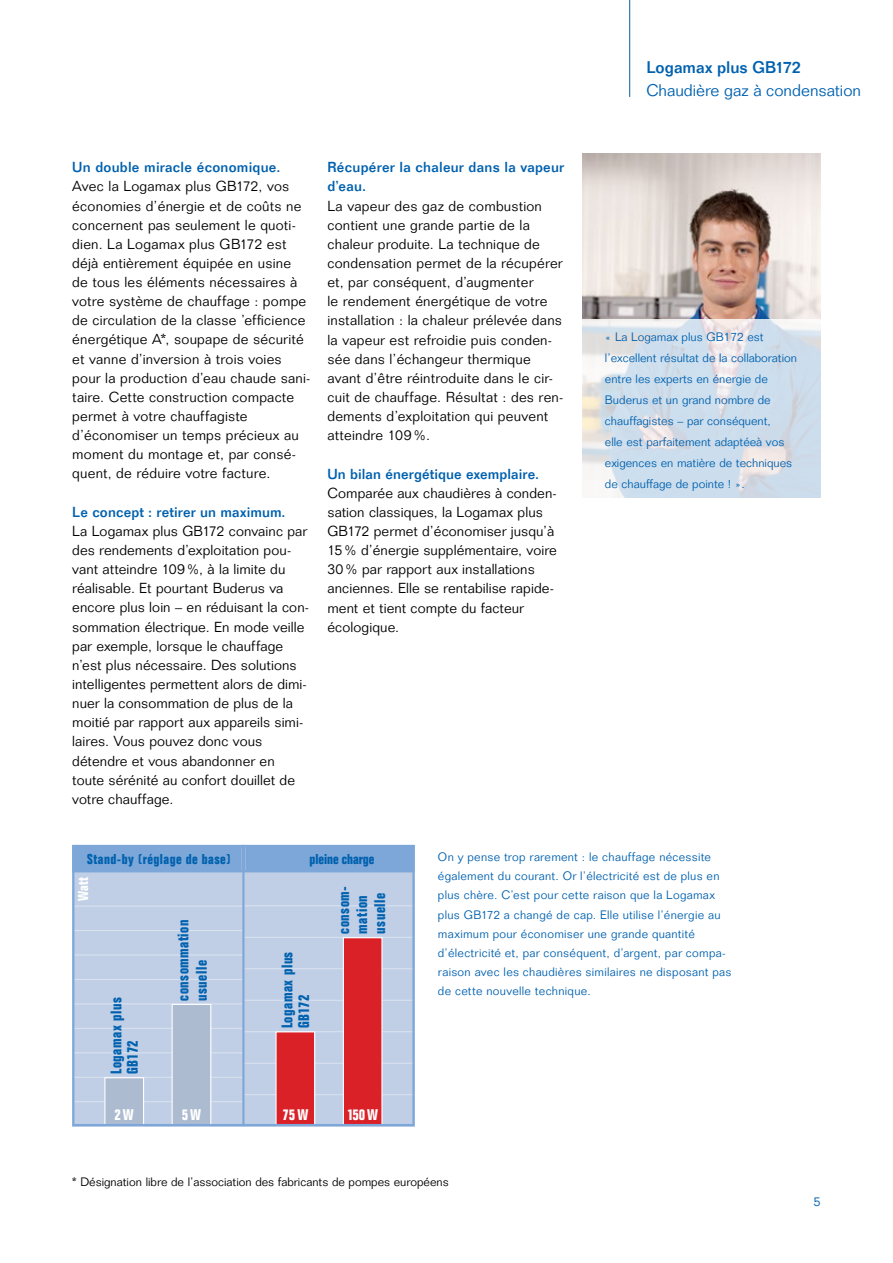
<style>
.page{position:relative;width:893px;height:1263px;background:#fff}
.page>*{position:absolute;margin:0;border:0;box-sizing:border-box;transform-origin:0 0}
.t1{font:300 16.5px "Folio";color:#0061af}
.t2{font:500 16.5px "Folio";color:#0061af}
.t3{font:700 condensed 15.15px/18.1px "Folio";letter-spacing:.035em;color:#0061af}
.t4{font:700 condensed 15.15px "Folio";letter-spacing:.125em;color:#fff}
.t5{font:300 14.25px/19.2px "Folio";letter-spacing:.01em;color:#000}
.t6{font:500 14.25px/19.2px "Folio";letter-spacing:.015em;color:#0061af}
.t7{font:700 condensed 13.95px "Folio";letter-spacing:.035em;color:#0061af}
.t8{font:700 condensed 13.95px "Folio";color:#0061af}
.t9{font:700 condensed 13.95px "Folio";color:#fff}
.t10{font:300 12.75px "Folio";color:#0061af}
.t11{font:300 12px/19.2px "Folio";letter-spacing:.015em;color:#0061af}
.t12{font:300 12px "Folio";color:#000}
</style>
<div class="page">
<img style="left:583px;top:153px;width:238px;height:166px">
<div style="left:72px;top:845px;width:171px;height:281px;background:#c0cfe6"></div>
<hr style="left:72px;top:906px;width:171px;height:1px;background:#dce3f0">
<hr style="left:72px;top:930px;width:171px;height:1px;background:#dce3f0">
<hr style="left:72px;top:954px;width:171px;height:1px;background:#dce3f0">
<hr style="left:72px;top:979px;width:171px;height:1px;background:#dce3f0">
<hr style="left:72px;top:1003px;width:171px;height:1px;background:#dce3f0">
<hr style="left:72px;top:1028px;width:171px;height:1px;background:#dce3f0">
<hr style="left:72px;top:1052px;width:171px;height:1px;background:#dce3f0">
<hr style="left:72px;top:1077px;width:171px;height:1px;background:#dce3f0">
<hr style="left:72px;top:1101px;width:171px;height:1px;background:#dce3f0">
<div style="left:243px;top:845px;width:172px;height:281px;background:#c0cfe6"></div>
<hr style="left:243px;top:905px;width:172px;height:1px;background:#dce3f0">
<hr style="left:243px;top:937px;width:172px;height:1px;background:#dce3f0">
<hr style="left:243px;top:968px;width:172px;height:1px;background:#dce3f0">
<hr style="left:243px;top:1000px;width:172px;height:1px;background:#dce3f0">
<hr style="left:243px;top:1031px;width:172px;height:1px;background:#dce3f0">
<hr style="left:243px;top:1063px;width:172px;height:1px;background:#dce3f0">
<hr style="left:243px;top:1094px;width:172px;height:1px;background:#dce3f0">
<hr style="left:242px;top:845px;width:3px;height:281px;background:#7da7d8">
<div style="left:105px;top:1078px;width:38px;height:47px;background:#adbbd0"></div>
<div style="left:104px;top:1077px;width:40px;height:49px;border:1px solid #fff"></div>
<div style="left:277px;top:1032px;width:37px;height:93px;background:#da2128"></div>
<div style="left:276px;top:1031px;width:39px;height:95px;border:1px solid #fff"></div>
<div style="left:173px;top:1005px;width:37px;height:120px;background:#adbbd0"></div>
<div style="left:172px;top:1004px;width:39px;height:122px;border:1px solid #fff"></div>
<div style="left:344px;top:938px;width:37px;height:187px;background:#da2128"></div>
<div style="left:343px;top:937px;width:39px;height:189px;border:1px solid #fff"></div>
<div style="left:74px;top:847px;width:167px;height:23px;background:#7da7d8"></div>
<div style="left:72px;top:845px;width:171px;height:27px;border:2px solid #7da7d8"></div>
<div style="left:246px;top:847px;width:166px;height:23px;background:#7da7d8"></div>
<div style="left:243px;top:845px;width:172px;height:27px;border:2px solid #7da7d8"></div>
<div style="left:72px;top:845px;width:343px;height:281px;border:2px solid #7da7d8"></div>
<svg style="left:583px;top:319px;width:238px;height:178px;background:#d6e0ea"></svg>
<hr style="left:629px;top:0;width:1px;height:97px;background:#0061af">
<p class="t6" style="left:72px;top:157px;width:210px">Un double miracle économique.</p>
<p class="t5" style="left:72px;top:177px;width:240px">Avec la Logamax plus GB172, vos économies d’énergie et de coûts ne concernent pas seulement le quoti&shy;dien. La Logamax plus GB172 est déjà entièrement équipée en usine<br>de tous les éléments nécessaires à votre système de chauffage : pompe de circulation de la classe ’efficience énergétique A*, soupape de sécurité et vanne d’inversion à trois voies pour la production d’eau chaude sani&shy;taire. Cette construction compacte permet à votre chauffagiste d’économiser un temps précieux au moment du montage et, par consé&shy;quent, de réduire votre facture.</p>
<p class="t6" style="left:72px;top:502px;width:215px">Le concept : retirer un maximum.</p>
<p class="t5" style="left:72px;top:521px;width:238px">La Logamax plus GB172 convainc par des rendements d’exploitation pou&shy;vant atteindre 109%, à la limite du réalisable. Et pourtant Buderus va encore plus loin – en réduisant la con&shy;sommation électrique. En mode veille par exemple, lorsque le chauffage n’est plus nécessaire. Des solutions intelligentes permettent alors de dimi&shy;nuer la consommation de plus de la moitié par rapport aux appareils simi&shy;laires. Vous pouvez donc vous détendre et vous abandonner en toute sérénité au confort douillet de votre chauffage.</p>
<p class="t6" style="left:327px;top:158px;width:238px">Récupérer la chaleur dans la vapeur d’eau.</p>
<p class="t5" style="left:327px;top:196px;width:238px">La vapeur des gaz de combustion contient une grande partie de la chaleur produite. La technique de condensation permet de la récupérer et, par conséquent, d’augmenter<br>le rendement énergétique de votre installation : la chaleur prélevée dans la vapeur est refroidie puis conden&shy;sée dans l’échangeur thermique avant d’être réintroduite dans le cir&shy;cuit de chauffage. Résultat : des ren&shy;dements d’exploitation qui peuvent atteindre 109%.</p>
<p class="t6" style="left:327px;top:464px;width:213px">Un bilan énergétique exemplaire.</p>
<p class="t5" style="left:327px;top:483px;width:231px">Comparée aux chaudières à conden&shy;sation classiques, la Logamax plus<br>GB172 permet d’économiser jusqu’à<br>15% d’énergie supplémentaire, voire<br>30% par rapport aux installations anciennes. Elle se rentabilise rapide&shy;ment et tient compte du facteur écologique.</p>
<p class="t2" style="left:646px;top:57px;width:156px">Logamax plus GB172</p>
<p class="t1" style="left:646px;top:80px;width:216px">Chaudière gaz à condensation</p>
<p class="t11" style="left:605px;top:326px;width:194px;line-height:21px">« La Logamax plus GB172 est l’excellent résultat de la collaboration entre les experts en énergie de<br>Buderus et un grand nombre de chauffagistes – par conséquent,<br>elle est parfaitement adaptéeà vos exigences en matière de techniques de chauffage de pointe ! ».</p>
<p class="t7" style="left:87px;top:851px;width:145px">Stand-by (réglage de base)</p>
<p class="t8" style="left:309px;top:851px;width:67px">pleine charge</p>
<p class="t9" style="left:75px;top:901px;width:25px;rotate:-90deg">Watt</p>
<p class="t3" style="left:335px;top:933px;width:49px;rotate:-90deg">consom&shy;mation usuelle</p>
<p class="t3" style="left:174px;top:1001px;width:83px;rotate:-90deg">consommation usuelle</p>
<p class="t3" style="left:279px;top:1028px;width:78px;line-height:16.6px;rotate:-90deg">Logamax plus<br>GB172</p>
<p class="t3" style="left:108px;top:1074px;width:78px;line-height:16.6px;rotate:-90deg">Logamax plus<br>GB172</p>
<p class="t4" style="left:115px;top:1106px;width:21px">2W</p>
<p class="t4" style="left:182px;top:1106px;width:21px">5W</p>
<p class="t4" style="left:283px;top:1106px;width:27px">75W</p>
<p class="t4" style="left:347px;top:1106px;width:33px">150W</p>
<p class="t11" style="left:438px;top:847px;width:295px">On y pense trop rarement : le chauffage nécessite également du courant. Or l’électricité est de plus en plus chère. C’est pour cette raison que la Logamax plus GB172 a changé de cap. Elle utilise l’énergie au maximum pour économiser une grande quantité d’électricité et, par conséquent, d’argent, par compa&shy;raison avec les chaudières similaires ne disposant pas de cette nouvelle technique.</p>
<p class="t12" style="left:72px;top:1175px;width:378px">* Désignation libre de l’association des fabricants de pompes européens</p>
<p class="t10" style="left:814px;top:1193px;width:9px">5</p>
</div>
